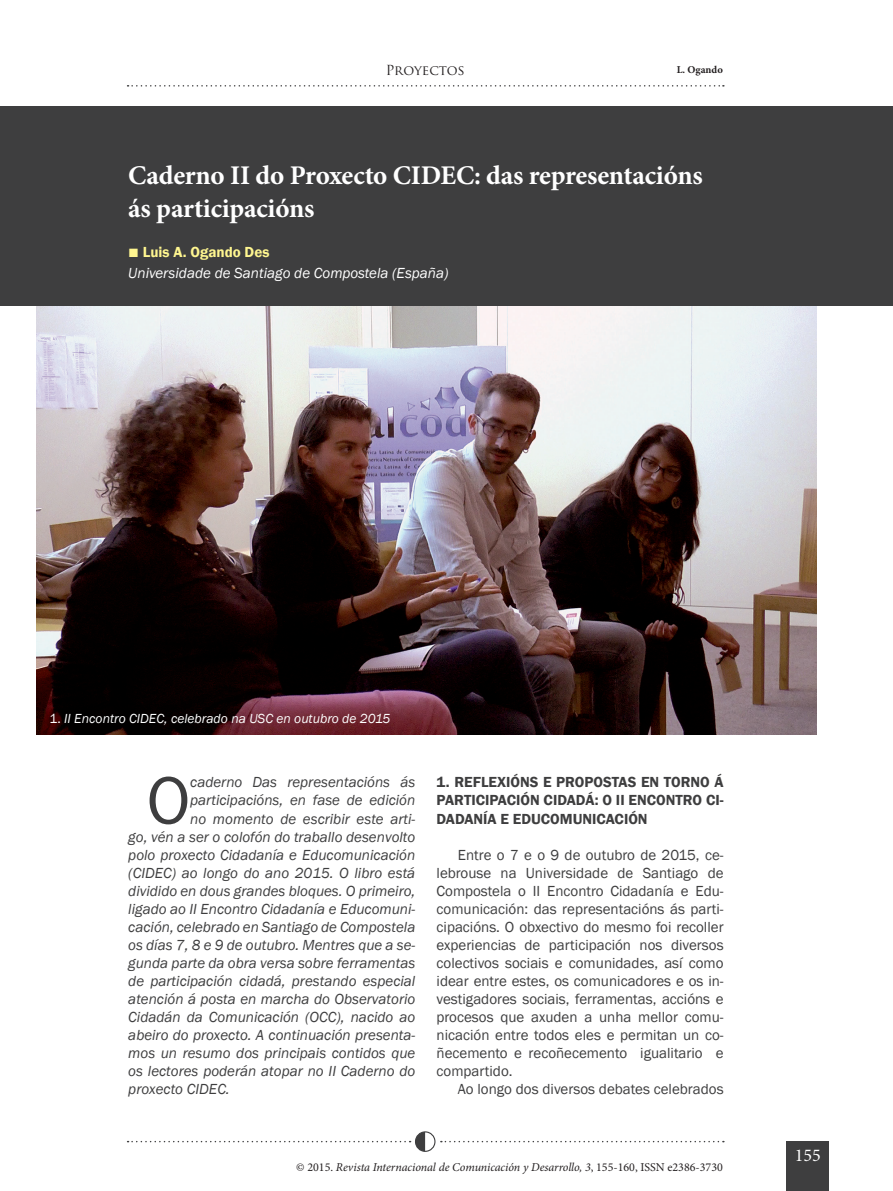
<style>
.page{position:relative;width:893px;height:1191px;background:#fff}
.page>*{position:absolute;margin:0;border:0;box-sizing:border-box;transform-origin:0 0}
.t1{font:69px "Franklin Gothic";color:#3e3e3f}
.t2{font:700 27px/33px "Minion Pro";letter-spacing:-.01em;color:#fff}
.t3{font:18px "Minion Pro";color:#fff}
.t4{font:italic 15px "Franklin Gothic";color:#3e3e3f}
.t5{font:15px/18px "Franklin Gothic";color:#3e3e3f;text-align:justify}
.t6{font:600 15px/18px "Franklin Gothic";color:#3e3e3f;text-align:justify}
.t7{font:italic 15px/21.8px "Franklin Gothic";color:#fff}
.t8{font:italic 13.5px "Franklin Gothic";color:#fff}
.t9{font:13.5px "Trajan Pro";color:#231f20}
.t10{font:italic 12px "Minion Pro";letter-spacing:-.005em;color:#231f20}
.t11{font:700 10.5px "Minion Pro";color:#231f20}
.s1{font-family:"Century Gothic";font-weight:700;font-size:18px;color:#fff690}
.s2{font-weight:600;font-style:normal;color:#fff690}
.s3{font-style:normal}
</style>
<div class="page">
<div style="left:415px;top:1131px;width:20px;height:20px;border:1px solid #3e3e3f;border-radius:50%"></div>
<svg style="left:128px;top:1131px;width:297px;height:20px"></svg>
<svg style="left:128px;top:85px;width:596px;height:2px"></svg>
<svg style="left:441px;top:1140px;width:283px;height:2px"></svg>
<div style="left:787px;top:1142px;width:42px;height:49px;background:#3e3e3f"></div>
<img style="left:37px;top:307px;width:779px;height:427px">
<div style="left:0;top:106px;width:893px;height:199px;background:#3e3e3f"></div>
<p class="t9" style="left:386px;top:62px;width:81px">Proyectos</p>
<p class="t11" style="left:677px;top:62px;width:48px">L. Ogando</p>
<h2 class="t2" style="left:128px;top:159px;width:576px">Caderno II do Proxecto CIDEC: das representacións ás participacións</h2>
<p class="t7" style="left:128px;top:241px;width:322px"><span class="s1">■</span> <span class="s2">Luis A. Ogando Des<br></span>Universidade de Santiago de Compostela (España)</p>
<p class="t8" style="left:50px;top:710px;width:342px"><span class="s3">1.</span> II Encontro CIDEC, celebrado na USC en outubro de 2015</p>
<h1 class="t1" style="left:147px;top:757px;width:45px">O</h1>
<p class="t4" style="left:190px;top:773px;width:227px">caderno Das representacións ás</p>
<p class="t4" style="left:190px;top:791px;width:227px">participacións, en fase de edición</p>
<p class="t4" style="left:190px;top:809px;width:227px">no momento de escribir este arti-</p>
<p class="t4" style="left:128px;top:827px;width:288px">go, vén a ser o colofón do traballo desenvolto</p>
<p class="t4" style="left:128px;top:845px;width:288px">polo proxecto Cidadanía e Educomunicación</p>
<p class="t4" style="left:128px;top:863px;width:288px">(CIDEC) ao longo do ano 2015. O libro está</p>
<p class="t4" style="left:128px;top:881px;width:289px">dividido en dous grandes bloques. O primeiro,</p>
<p class="t4" style="left:128px;top:899px;width:289px">ligado ao II Encontro Cidadanía e Educomuni-</p>
<p class="t4" style="left:128px;top:917px;width:289px">cación, celebrado en Santiago de Compostela</p>
<p class="t4" style="left:128px;top:935px;width:288px">os días 7, 8 e 9 de outubro. Mentres que a se-</p>
<p class="t4" style="left:128px;top:953px;width:289px">gunda parte da obra versa sobre ferramentas</p>
<p class="t4" style="left:128px;top:971px;width:288px">de participación cidadá, prestando especial</p>
<p class="t4" style="left:128px;top:989px;width:289px">atención á posta en marcha do Observatorio</p>
<p class="t4" style="left:128px;top:1007px;width:288px">Cidadán da Comunicación (OCC), nacido ao</p>
<p class="t4" style="left:128px;top:1025px;width:289px">abeiro do proxecto. A continuación presenta-</p>
<p class="t4" style="left:128px;top:1043px;width:288px">mos un resumo dos principais contidos que</p>
<p class="t4" style="left:128px;top:1061px;width:289px">os lectores poderán atopar no II Caderno do</p>
<p class="t4" style="left:128px;top:1079px;width:103px">proxecto CIDEC.</p>
<p class="t6" style="left:437px;top:773px;width:288px">1. REFLEXIÓNS E PROPOSTAS EN TORNO Á PARTICIPACIÓN CIDADÁ: O II ENCONTRO CI-DADANÍA E EDUCOMUNICACIÓN</p>
<p class="t5" style="left:437px;top:846px;width:289px;text-indent:21px">Entre o 7 e o 9 de outubro de 2015, ce&shy;lebrouse na Universidade de Santiago de Compostela o II Encontro Cidadanía e Edu&shy;comunicación: das representacións ás parti&shy;cipacións. O obxectivo do mesmo foi recoller experiencias de participación nos diversos colectivos sociais e comunidades, así como idear entre estes, os comunicadores e os in&shy;vestigadores sociais, ferramentas, accións e procesos que axuden a unha mellor comu&shy;nicación entre todos eles e permitan un co&shy;ñecemento e recoñecemento igualitario e compartido.</p>
<p class="t5" style="left:458px;top:1080px;width:267px">Ao longo dos diversos debates celebrados</p>
<p class="t10" style="left:296px;top:1159px;width:428px"><span class="s3">© 2015.</span> Revista Internacional de Comunicación y Desarrollo, 3<span class="s3">, 155-160, ISSN e2386-3730</span></p>
<p class="t3" style="left:795px;top:1142px;width:27px">155</p>
</div>
